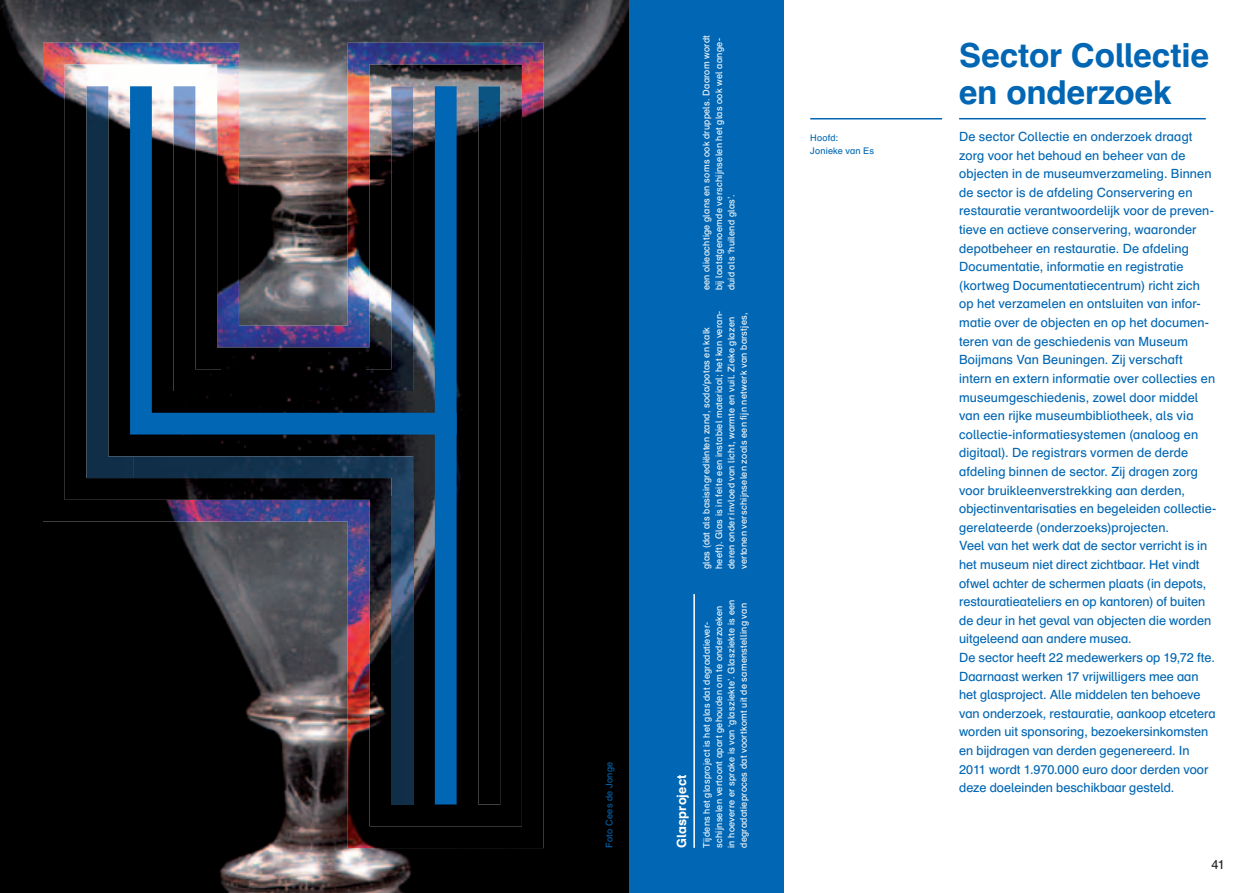
<style>
.page{position:relative;width:1259px;height:893px;background:#fff}
.page>*{position:absolute;margin:0;border:0;box-sizing:border-box;transform-origin:0 0}
.t1{font:700 33px/37.2px "Schulbuch Nord";letter-spacing:-.005em;color:#0166b3}
.t2{font:12.75px/18.6px "Schulbuch Nord";letter-spacing:.005em;color:#0166b3}
.t3{font:700 12.75px "Schulbuch Nord";letter-spacing:.01em;color:#fff}
.t4{font:12.75px "Schulbuch Nord";color:#231f20}
.t5{font:9.15px/12.3px "Schulbuch Nord";letter-spacing:.03em;color:#fff}
.t6{font:9.15px/12.5px "Schulbuch Nord";letter-spacing:.025em;color:#0166b3}
</style>
<div class="page">
<img style="left:0;top:0;width:629px;height:893px">
<img style="left:43px;top:43px;width:501px;height:805px">
<img style="left:65px;top:65px;width:457px;height:761px">
<img style="left:478px;top:86px;width:22px;height:718px">
<img style="left:133px;top:86px;width:302px;height:348px">
<div style="left:435px;top:86px;width:21px;height:718px;background:#0166b3"></div>
<img style="left:87px;top:86px;width:46px;height:392px">
<img style="left:133px;top:456px;width:280px;height:41px">
<img style="left:391px;top:496px;width:22px;height:308px">
<img style="left:174px;top:86px;width:48px;height:305px">
<img style="left:365px;top:86px;width:48px;height:305px">
<div style="left:221px;top:369px;width:144px;height:22px;background:#000"></div>
<div style="left:629px;top:0;width:154px;height:893px;background:#0166b3"></div>
<hr style="left:959px;top:118px;width:246px;height:1px;background:#0166b3">
<hr style="left:693px;top:594px;width:2px;height:254px;background:#fff">
<hr style="left:810px;top:118px;width:132px;height:1px;background:#0166b3">
<p class="t6" style="left:603px;top:848px;width:88px;rotate:-90deg">Foto Cees de Jonge</p>
<p class="t3" style="left:673px;top:848px;width:75px;rotate:-90deg">Glasproject</p>
<p class="t5" style="left:700px;top:290px;width:257px;rotate:-90deg">een olieachtige glans en soms ook druppels. Daarom wordt bij laatstgenoemde verschijnselen het glas ook wel aange&shy;duid als ‘huilend glas’.</p>
<p class="t5" style="left:700px;top:569px;width:260px;rotate:-90deg">glas (dat als basisingrediënten zand, soda/potas en kalk heeft). Glas is in feite een instabiel materiaal; het kan veran&shy;deren onder invloed van licht, warmte en vuil. Zieke glazen vertonen verschijnselen zoals een fijn netwerk van barstjes,</p>
<p class="t5" style="left:700px;top:848px;width:250px;rotate:-90deg">Tijdens het glasproject is het glas dat degradatiever&shy;schijnselen vertoont apart gehouden om te onderzoeken in hoeverre er sprake is van ‘glasziekte’. Glasziekte is een degradatieproces dat voortkomt uit de samenstelling van</p>
<p class="t6" style="left:810px;top:131px;width:65px">Hoofd:<br>Jonieke van Es</p>
<h1 class="t1" style="left:959px;top:35px;width:251px">Sector Collectie en onderzoek</h1>
<p class="t2" style="left:959px;top:127px;width:259px">De sector Collectie en onderzoek draagt zorg voor het behoud en beheer van de objecten in de museumverzameling. Binnen de sector is de afdeling Conservering en restauratie verantwoordelijk voor de preven&shy;tieve en actieve conservering, waaronder depotbeheer en restauratie. De afdeling Documentatie, informatie en registratie (kortweg Documentatiecentrum) richt zich op het verzamelen en ontsluiten van infor&shy;matie over de objecten en op het documen&shy;teren van de geschiedenis van Museum Boijmans Van Beuningen. Zij verschaft intern en extern informatie over collecties en museumgeschiedenis, zowel door middel van een rijke museumbibliotheek, als via collectie-informatiesystemen (analoog en digitaal). De registrars vormen de derde afdeling binnen de sector. Zij dragen zorg voor bruikleenverstrekking aan derden, objectinventarisaties en begeleiden collectie&shy;gerelateerde (onderzoeks)projecten.<br>Veel van het werk dat de sector verricht is in het museum niet direct zichtbaar. Het vindt ofwel achter de schermen plaats (in depots, restauratieateliers en op kantoren) of buiten de deur in het geval van objecten die worden uitgeleend aan andere musea.<br>De sector heeft 22 medewerkers op 19,72 fte.<br>Daarnaast werken 17 vrijwilligers mee aan het glasproject. Alle middelen ten behoeve van onderzoek, restauratie, aankoop etcetera worden uit sponsoring, bezoekersinkomsten en bijdragen van derden gegenereerd. In 2011 wordt 1.970.000 euro door derden voor deze doeleinden beschikbaar gesteld.</p>
<p class="t4" style="left:1211px;top:857px;width:15px">41</p>
</div>
